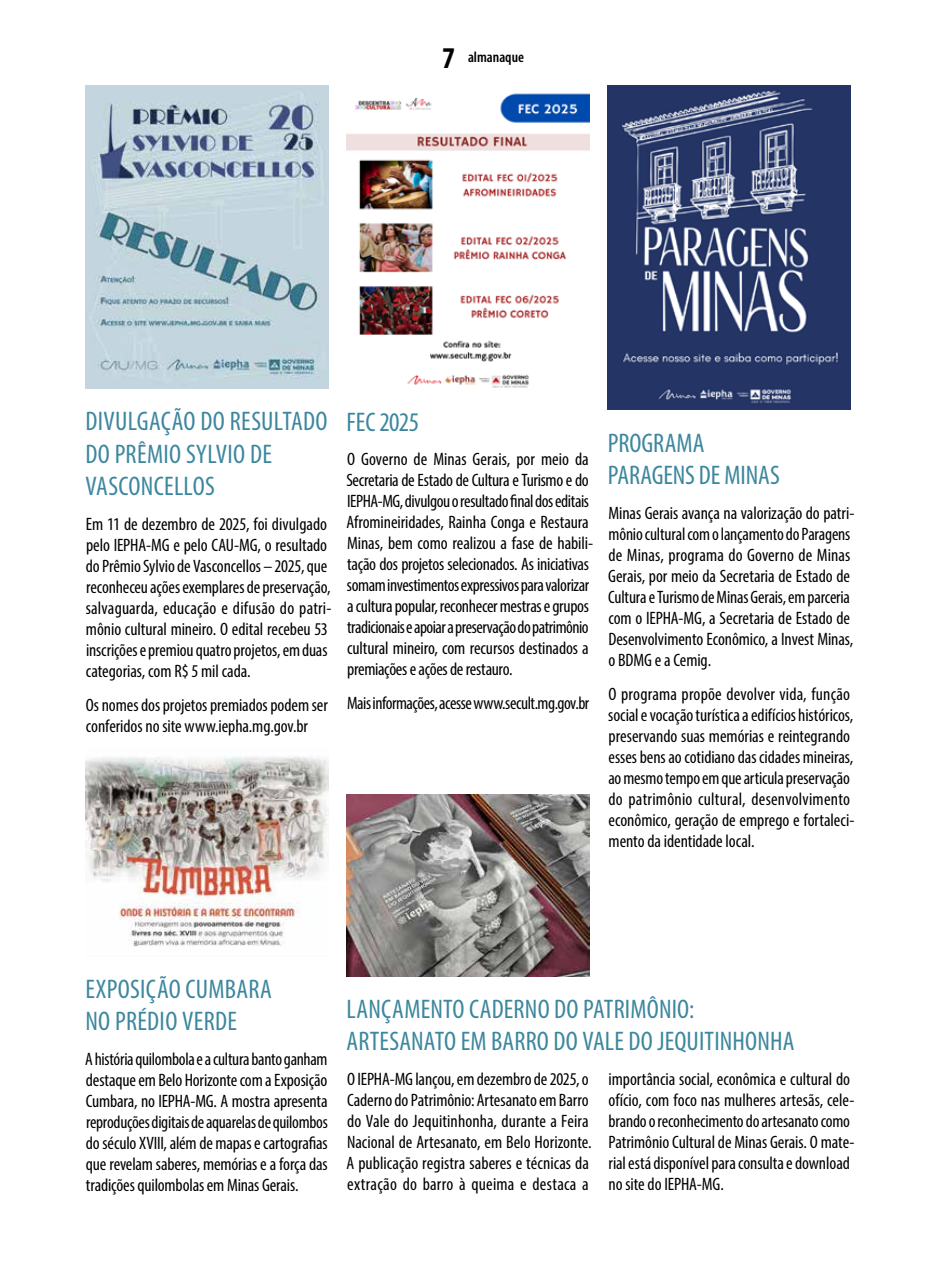
<style>
.page{position:relative;width:936px;height:1276px;background:#fff}
.page>*{position:absolute;margin:0;border:0;box-sizing:border-box;transform-origin:0 0}
.t1{font:condensed 27px/32.4px "Myriad Pro";letter-spacing:.005em;color:#3d879e}
.t2{font:condensed 18px/21px "Myriad Pro";letter-spacing:-.005em;color:#000}
.t3{font:condensed 18px "Myriad Pro";letter-spacing:-.025em;color:#000}
.t4{font:600 condensed 15px "Myriad Pro";color:#000}
.s1{font-weight:700;font-size:30.3px}
</style>
<div class="page">
<img style="left:85px;top:85px;width:243px;height:304px">
<img style="left:346px;top:93px;width:243px;height:295px">
<img style="left:607px;top:85px;width:243px;height:324px">
<img style="left:85px;top:756px;width:243px;height:191px">
<img style="left:346px;top:794px;width:243px;height:182px">
<p class="t4" style="left:442px;top:48px;width:83px"><span class="s1">7</span> almanaque</p>
<h1 class="t1" style="left:85px;top:405px;width:156px;text-indent:75px">ção do resultado do Prêmio Sylvio</h1>
<h1 class="t1" style="left:85px;top:405px;width:24px">Divulga</h1>
<h1 class="t1" style="left:250px;top:437px;width:11px">de</h1>
<h1 class="t1" style="left:85px;top:469px;width:23px">Vasconcellos</h1>
<p class="t2" style="left:86px;top:513px;width:247px">Em 11 de dezembro de 2025, foi divulgado pelo IEPHA-MG e pelo CAU-MG, o resultado do Prêmio Sylvio de Vasconcellos – 2025, que reconheceu ações exemplares de preservação, salvaguarda, educação e difusão do patri&shy;mônio cultural mineiro. O edital recebeu 53 inscrições e premiou quatro projetos, em duas categorias, com R$ 5 mil cada.</p>
<p class="t2" style="left:86px;top:694px;width:243px">Os nomes dos projetos premiados podem ser conferidos no site www.iepha.mg.gov.br</p>
<h1 class="t1" style="left:346px;top:405px;width:74px">FEC 2025</h1>
<p class="t2" style="left:346px;top:448px;width:248px">O Governo de Minas Gerais, por meio da Secretaria de Estado de Cultura e Turismo e do IEPHA-MG, divulgou o resultado final dos editais Afromineiridades, Rainha Conga e Restaura Minas, bem como realizou a fase de habili&shy;tação dos projetos selecionados. As iniciativas somam investimentos expressivos para valorizar a cultura popular, reconhecer mestras e grupos tradicionais e apoiar a preservação do patrimônio cultural mineiro, com recursos destinados a premiações e ações de restauro.</p>
<p class="t3" style="left:347px;top:692px;width:244px">Mais informações, acesse www.secult.mg.gov.br</p>
<h1 class="t1" style="left:608px;top:426px;width:24px">Programa<br>Paragens</h1>
<h1 class="t1" style="left:699px;top:459px;width:52px">de Minas</h1>
<p class="t2" style="left:608px;top:502px;width:247px">Minas Gerais avança na valorização do patri&shy;mônio cultural com o lançamento do Paragens de Minas, programa do Governo de Minas Gerais, por meio da Secretaria de Estado de Cultura e Turismo de Minas Gerais, em parceria com o IEPHA-MG, a Secretaria de Estado de Desenvolvimento Econômico, a Invest Minas, o BDMG e a Cemig.</p>
<p class="t2" style="left:608px;top:683px;width:248px">O programa propõe devolver vida, função social e vocação turística a edifícios históricos, preservando suas memórias e reintegrando esses bens ao cotidiano das cidades mineiras, ao mesmo tempo em que articula preservação do patrimônio cultural, desenvolvimento econômico, geração de emprego e fortaleci&shy;mento da identidade local.</p>
<h1 class="t1" style="left:85px;top:972px;width:124px;text-align:right">ção Cumbara<br>no Prédio Verde</h1>
<h1 class="t1" style="left:85px;top:972px;width:21px">Exposi</h1>
<p class="t2" style="left:85px;top:1048px;width:244px;text-align:justify">A história quilombola e a cultura banto ganham destaque em Belo Horizonte com a Exposição Cumbara, no IEPHA-MG. A mostra apresenta reproduções digitais de aquarelas de quilombos do século XVIII, além de mapas e cartografias que revelam saberes, memórias e a força das tradições quilombolas em Minas Gerais.</p>
<h1 class="t1" style="left:346px;top:992px;width:59px">Lançamento</h1>
<h1 class="t1" style="left:469px;top:992px;width:24px">Caderno</h1>
<h1 class="t1" style="left:554px;top:992px;width:51px">do Patrim</h1>
<h1 class="t1" style="left:646px;top:992px;width:49px">ônio:</h1>
<h1 class="t1" style="left:346px;top:1025px;width:24px">Artesanato</h1>
<h1 class="t1" style="left:460px;top:1025px;width:55px">em Barro</h1>
<h1 class="t1" style="left:553px;top:1025px;width:123px">do Vale do Jequitinhonha</h1>
<p class="t2" style="left:346px;top:1068px;width:247px">O IEPHA-MG lançou, em dezembro de 2025, o Caderno do Patrimônio: Artesanato em Barro do Vale do Jequitinhonha, durante a Feira Nacional de Artesanato, em Belo Horizonte.<br>A publicação registra saberes e técnicas da extração do barro à queima e destaca a</p>
<p class="t2" style="left:608px;top:1068px;width:247px">importância social, econômica e cultural do ofício, com foco nas mulheres artesãs, cele&shy;brando o reconhecimento do artesanato como Patrimônio Cultural de Minas Gerais. O mate&shy;rial está disponível para consulta e download no site do IEPHA-MG.</p>
</div>
